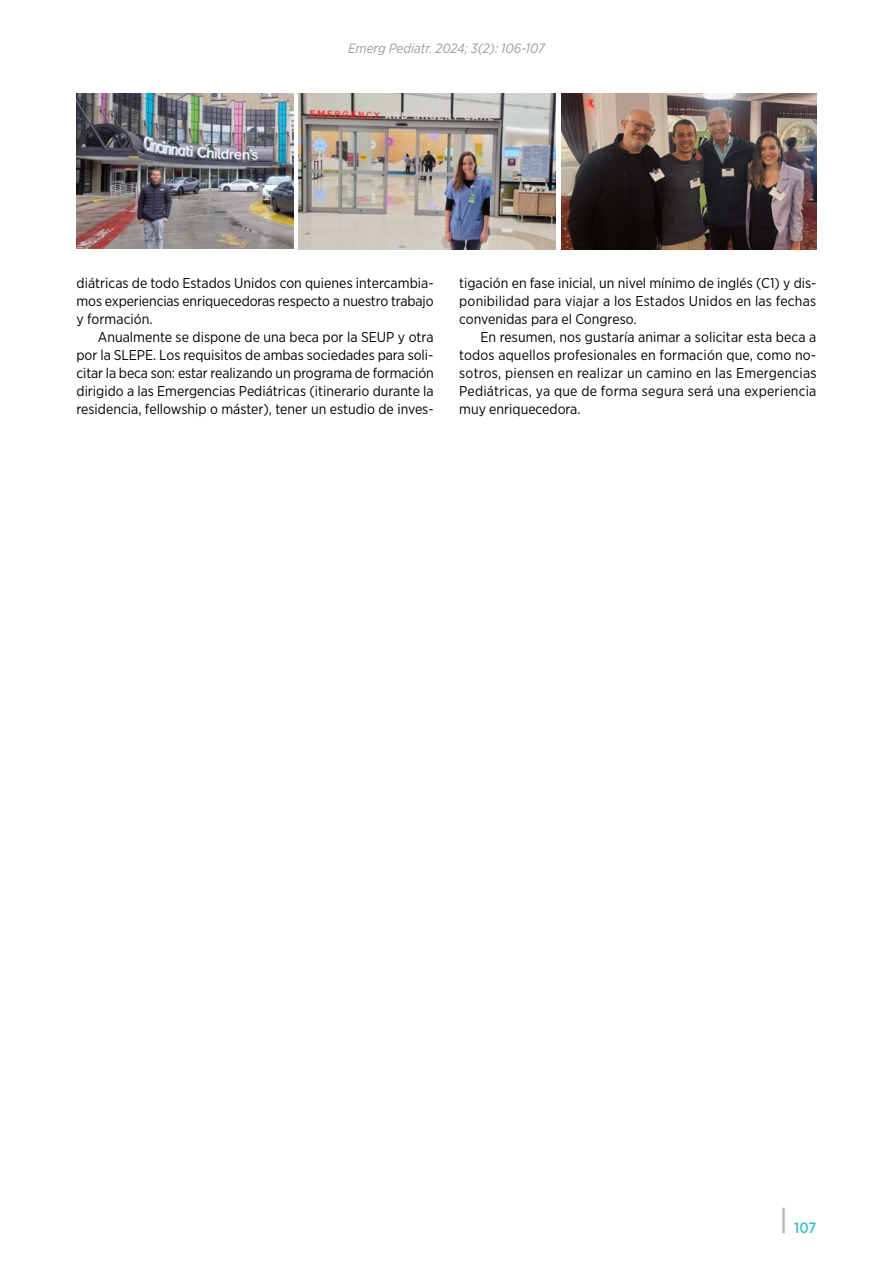
<style>
.page{position:relative;width:893px;height:1263px;background:#fff}
.page>*{position:absolute;margin:0;border:0;box-sizing:border-box;transform-origin:0 0}
.t1{font:500 15px "Gotham Narrow";color:#47bcca}
.t2{font:14.25px/18px "Gotham Narrow";color:#000;text-align:justify}
.t3{font:italic 13.5px "Gotham Narrow";color:#9d9d9c}
</style>
<div class="page">
<hr style="left:782px;top:1208px;width:3px;height:25px;background:#b3b2b2">
<img style="left:77px;top:94px;width:216px;height:155px">
<img style="left:298px;top:94px;width:257px;height:155px">
<img style="left:561px;top:94px;width:255px;height:155px">
<p class="t3" style="left:348px;top:40px;width:198px">Emerg Pediatr. 2024; 3(2): 106-107</p>
<p class="t2" style="left:77px;top:274px;width:359px">diátricas de todo Estados Unidos con quienes intercambia&shy;mos experiencias enriquecedoras respecto a nuestro trabajo y formación.</p>
<p class="t2" style="left:77px;top:328px;width:359px;text-indent:21px">Anualmente se dispone de una beca por la SEUP y otra por la SLEPE. Los requisitos de ambas sociedades para soli&shy;citar la beca son: estar realizando un programa de formación dirigido a las Emergencias Pediátricas (itinerario durante la residencia, fellowship o máster), tener un estudio de inves-</p>
<p class="t2" style="left:459px;top:274px;width:359px">tigación en fase inicial, un nivel mínimo de inglés (C1) y dis&shy;ponibilidad para viajar a los Estados Unidos en las fechas convenidas para el Congreso.</p>
<p class="t2" style="left:459px;top:328px;width:359px;text-indent:21px">En resumen, nos gustaría animar a solicitar esta beca a todos aquellos profesionales en formación que, como no&shy;sotros, piensen en realizar un camino en las Emergencias Pediátricas, ya que de forma segura será una experiencia muy enriquecedora.</p>
<p class="t1" style="left:794px;top:1218px;width:24px">107</p>
</div>
